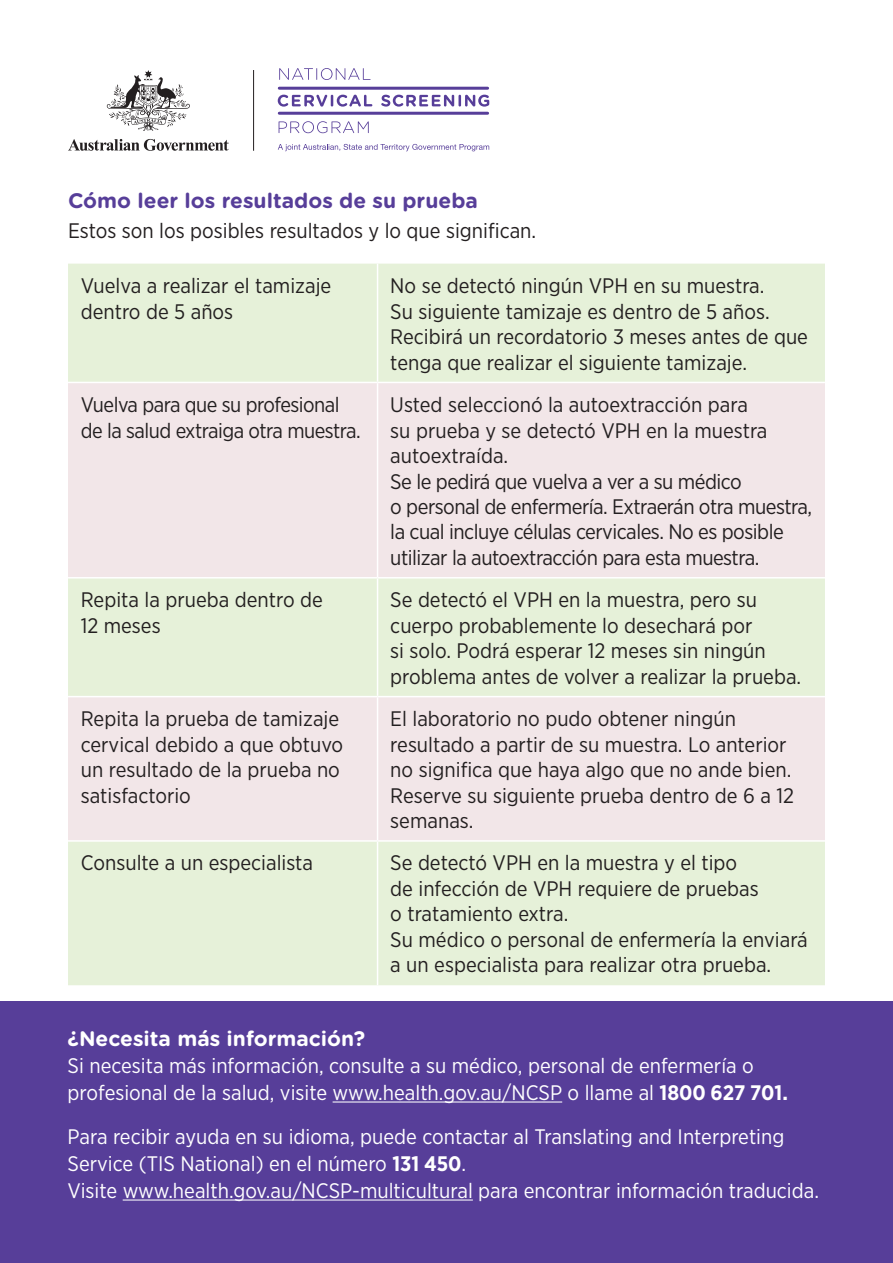
<style>
.page{position:relative;width:893px;height:1263px;background:#fff}
.page>*{position:absolute;margin:0;border:0;box-sizing:border-box;transform-origin:0 0}
.t1{font:21px/25.5px "Gotham Narrow";color:#231f20}
.t2{font:21px/27px "Gotham Narrow";color:#fff}
.t3{font:21px/25.5px "Gotham Narrow";letter-spacing:-.025em;color:#231f20}
.t4{font:700 21px "Gotham Rounded";color:#573e99}
.t5{font:700 21px "Gotham Rounded";color:#fff}
.s1{font-weight:700}
</style>
<div class="page">
<div style="left:68px;top:264px;width:757px;height:721px;background:#e6f1d9"></div>
<svg style="left:68px;top:383px;width:757px;height:457px;background:#eee8e4"></svg>
<hr style="left:377px;top:264px;width:1px;height:118px;background:#fff">
<hr style="left:68px;top:382px;width:310px;height:1px;background:#fff">
<hr style="left:378px;top:382px;width:447px;height:1px;background:#fff">
<hr style="left:377px;top:383px;width:1px;height:194px;background:#fff">
<hr style="left:68px;top:577px;width:310px;height:1px;background:#fff">
<hr style="left:378px;top:577px;width:447px;height:1px;background:#fff">
<hr style="left:377px;top:578px;width:1px;height:118px;background:#fff">
<hr style="left:68px;top:696px;width:310px;height:1px;background:#fff">
<hr style="left:378px;top:696px;width:447px;height:1px;background:#fff">
<hr style="left:377px;top:697px;width:1px;height:143px;background:#fff">
<hr style="left:68px;top:840px;width:310px;height:2px;background:#fff">
<hr style="left:378px;top:840px;width:447px;height:2px;background:#fff">
<hr style="left:377px;top:842px;width:1px;height:143px;background:#fff">
<div style="left:0;top:1001px;width:893px;height:262px;background:#573e99"></div>
<hr style="left:333px;top:1101px;width:229px;height:1px;background:#fff">
<hr style="left:123px;top:1199px;width:350px;height:1px;background:#fff">
<svg style="left:68px;top:139px;width:161px;height:12px"></svg>
<svg style="left:107px;top:70px;width:83px;height:61px"></svg>
<hr style="left:253px;top:70px;width:1px;height:81px;background:#231f20">
<svg style="left:279px;top:68px;width:92px;height:12px"></svg>
<svg style="left:278px;top:95px;width:94px;height:12px"></svg>
<svg style="left:381px;top:95px;width:108px;height:12px"></svg>
<svg style="left:279px;top:121px;width:90px;height:12px"></svg>
<hr style="left:279px;top:87px;width:209px;height:3px;background:#573e99">
<hr style="left:279px;top:112px;width:209px;height:3px;background:#573e99">
<svg style="left:278px;top:144px;width:211px;height:7px"></svg>
<h2 class="t4" style="left:68px;top:185px;width:411px">Cómo leer los resultados de su prueba</h2>
<p class="t1" style="left:68px;top:218px;width:470px">Estos son los posibles resultados y lo que significan.</p>
<p class="t1" style="left:81px;top:273px;width:252px">Vuelva a realizar el tamizaje dentro de 5 años</p>
<p class="t1" style="left:390px;top:273px;width:419px">No se detectó ningún VPH en su muestra.<br>Su siguiente tamizaje es dentro de 5 años.<br>Recibirá un recordatorio 3 meses antes de que tenga que realizar el siguiente tamizaje.</p>
<p class="t3" style="left:81px;top:391px;width:281px">Vuelva para que su profesional de la salud extraiga otra muestra.</p>
<p class="t3" style="left:390px;top:391px;width:423px">Usted seleccionó la autoextracción para<br>su prueba y se detectó VPH en la muestra autoextraída.<br>Se le pedirá que vuelva a ver a su médico<br>o personal de enfermería. Extraerán otra muestra, la cual incluye células cervicales. No es posible utilizar la autoextracción para esta muestra.</p>
<p class="t1" style="left:81px;top:587px;width:244px">Repita la prueba dentro de<br>12 meses</p>
<p class="t1" style="left:390px;top:587px;width:412px">Se detectó el VPH en la muestra, pero su cuerpo probablemente lo desechará por<br>si solo. Podrá esperar 12 meses sin ningún problema antes de volver a realizar la prueba.</p>
<p class="t1" style="left:81px;top:705px;width:264px">Repita la prueba de tamizaje cervical debido a que obtuvo un resultado de la prueba no satisfactorio</p>
<p class="t1" style="left:390px;top:705px;width:405px">El laboratorio no pudo obtener ningún resultado a partir de su muestra. Lo anterior no significa que haya algo que no ande bien.<br>Reserve su siguiente prueba dentro de 6 a 12 semanas.</p>
<p class="t1" style="left:81px;top:850px;width:234px">Consulte a un especialista</p>
<p class="t1" style="left:390px;top:850px;width:419px">Se detectó VPH en la muestra y el tipo<br>de infección de VPH requiere de pruebas<br>o tratamiento extra.<br>Su médico o personal de enfermería la enviará a un especialista para realizar otra prueba.</p>
<h2 class="t5" style="left:68px;top:1023px;width:299px">¿Necesita más información?</h2>
<p class="t2" style="left:68px;top:1051px;width:722px">Si necesita más información, consulte a su médico, personal de enfermería o profesional de la salud, visite www.health.gov.au/NCSP o llame al <span class="s1">1800 627 701.</span></p>
<p class="t2" style="left:68px;top:1122px;width:718px">Para recibir ayuda en su idioma, puede contactar al Translating and Interpreting<br>Service (TIS National) en el número <span class="s1">131 450</span>.</p>
<p class="t2" style="left:68px;top:1176px;width:753px">Visite www.health.gov.au/NCSP-multicultural para encontrar información traducida.</p>
</div>
